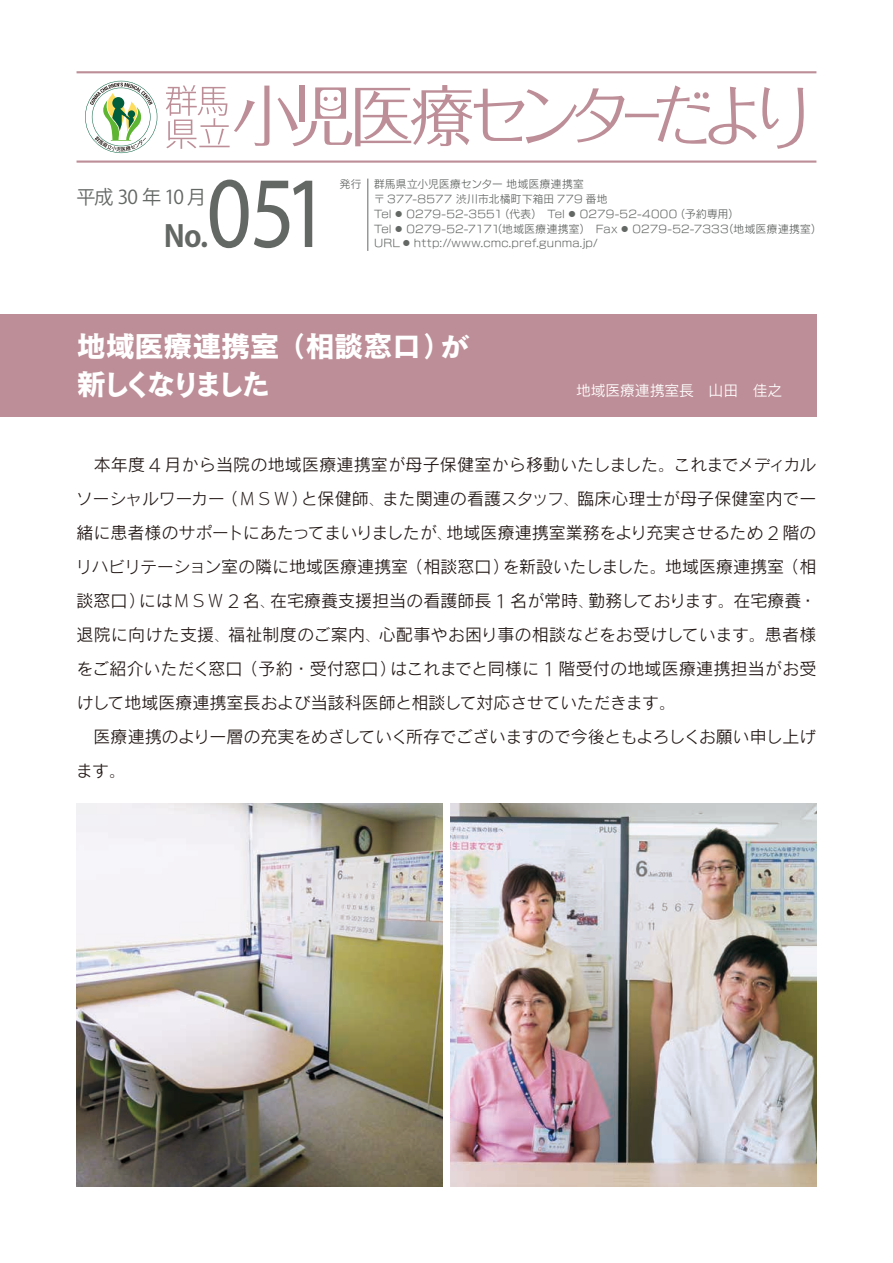
<style>
.page{position:relative;width:893px;height:1263px;background:#fff}
.page>*{position:absolute;margin:0;border:0;box-sizing:border-box;transform-origin:0 0}
.t1{font:102px "Myriad Pro";color:#646865;scale:.86 1}
.t2{font:29.7px/38.2px "Cezanne Pro B";letter-spacing:-.03em;color:#fff}
.t3{font:700 29.7px "Koz Go Pro";color:#646865}
.t4{font:19.2px "Koz Go Pro";letter-spacing:.165em;color:#646865}
.t5{font:16.95px/34px "Rodin Pro M";letter-spacing:.01em;color:#231916}
.t6{font:16.65px/34px "Rodin Pro M";letter-spacing:-.025em;color:#231916}
.t7{font:14.85px "Rodin Pro M";letter-spacing:-.01em;color:#fff}
.t8{font:10.65px/14.9px "New Rodin Pro M";letter-spacing:.02em;color:#646865}
.s1{font-family:"Koz Go Pro";font-weight:300;font-size:18.15px}
.s2{font-size:16.65px}
.s3{font-family:"Rodin Pro L";font-size:14.4px}
.s4{font-family:"Koz Go Pro";font-weight:300}
.s5{font-size:16.95px}
</style>
<div class="page">
<svg style="left:166px;top:85px;width:103px;height:64px"></svg>
<svg style="left:278px;top:85px;width:526px;height:64px"></svg>
<div style="left:694px;top:92px;width:6px;height:7px;background:#bd8e97;border-radius:50%"></div>
<div style="left:703px;top:92px;width:6px;height:7px;background:#bd8e97;border-radius:50%"></div>
<svg style="left:85px;top:81px;width:72px;height:72px"></svg>
<hr style="left:77px;top:71px;width:739px;height:2px;background:#bd8e97">
<hr style="left:77px;top:161px;width:739px;height:2px;background:#bd8e97">
<hr style="left:367px;top:179px;width:1px;height:72px;background:#646865">
<div style="left:0;top:314px;width:816px;height:102px;background:#bd8e97"></div>
<img style="left:77px;top:804px;width:365px;height:382px">
<img style="left:451px;top:804px;width:365px;height:382px">
<h1 class="t1" style="left:207px;top:150px;width:144px">051</h1>
<p class="t4" style="left:77px;top:184px;width:131px">平成30年10月</p>
<h2 class="t3" style="left:164px;top:217px;width:46px">No.</h2>
<p class="t8" style="left:340px;top:176px;width:23px">発行</p>
<p class="t8" style="left:374px;top:176px;width:449px">群馬県立小児医療センター 地域医療連携室<br>〒 377-8577 渋川市北橘町下箱田 779 番地<br>Tel ◦ 0279-52-3551（代表）　Tel ◦ 0279-52-4000（予約専用）<br>Tel ◦ 0279-52-7171（地域医療連携室）　Fax ◦ 0279-52-7333（地域医療連携室）URL◦ http://www.cmc.pref.gunma.jp/</p>
<h2 class="t2" style="left:77px;top:326px;width:394px">地域医療連携室（相談窓口）が新しくなりました</h2>
<p class="t7" style="left:576px;top:381px;width:208px">地域医療連携室長　山田　佳之</p>
<p class="t5" style="left:76px;top:447px;width:742px">　本年度<span class="s1">４</span>月<span class="s2">から</span>当院<span class="s2">の</span>地域医療連携室<span class="s2">が</span>母子保健室<span class="s2">から</span>移動<span class="s2">いたしました</span><span class="s3">。</span><span class="s2">これまでメディカルソーシャルワーカー</span>（<span class="s4">ＭＳＷ</span>）<span class="s2">と</span>保健師<span class="s3">、</span><span class="s2">また</span>関連<span class="s2">の</span>看護<span class="s2">スタッフ</span><span class="s3">、</span>臨床心理士<span class="s2">が</span>母子保健室内<span class="s2">で</span>一</p>
<p class="t6" style="left:77px;top:515px;width:741px"><span class="s5">緒</span>に<span class="s5">患者様</span>のサポートにあたってまいりましたが<span class="s3">、</span><span class="s5">地域医療連携室業務</span>をより<span class="s5">充実</span>させるため<span class="s1">２</span><span class="s5">階</span>の</p>
<p class="t5" style="left:76px;top:549px;width:742px;text-align:justify"><span class="s2">リハビリテーション</span>室<span class="s2">の</span>隣<span class="s2">に</span>地域医療連携室（相談窓口）<span class="s2">を</span>新設<span class="s2">いたしました</span><span class="s3">。</span>地域医療連携室（相談窓口）<span class="s2">には</span><span class="s4">ＭＳＷ</span><span class="s1">２</span>名<span class="s3">、</span>在宅療養支援担当<span class="s2">の</span>看護師長<span class="s1">１</span>名<span class="s2">が</span>常時<span class="s3">、</span>勤務<span class="s2">しております</span><span class="s3">。</span>在宅療養・退院<span class="s2">に</span>向<span class="s2">けた</span>支援<span class="s3">、</span>福祉制度<span class="s2">のご</span>案内<span class="s3">、</span>心配事<span class="s2">やお</span>困<span class="s2">り</span>事<span class="s2">の</span>相談<span class="s2">などをお</span>受<span class="s2">けしています</span><span class="s3">。</span>患者様<span class="s2">をご</span>紹介<span class="s2">いただく</span>窓口（予約・受付窓口）<span class="s2">はこれまでと</span>同様<span class="s2">に</span><span class="s1">１</span>階受付<span class="s2">の</span>地域医療連携担当<span class="s2">がお</span>受</p>
<p class="t6" style="left:76px;top:685px;width:742px">けして<span class="s5">地域医療連携室長</span>および<span class="s5">当該科医師</span>と<span class="s5">相談</span>して<span class="s5">対応</span>させていただきます<span class="s3">。<br></span><span class="s5">　医療連携</span>のより<span class="s5">一層</span>の<span class="s5">充実</span>をめざしていく<span class="s5">所存</span>でございますので<span class="s5">今後</span>ともよろしくお<span class="s5">願</span>い<span class="s5">申</span>し<span class="s5">上</span>げます<span class="s3">。</span></p>
</div>
